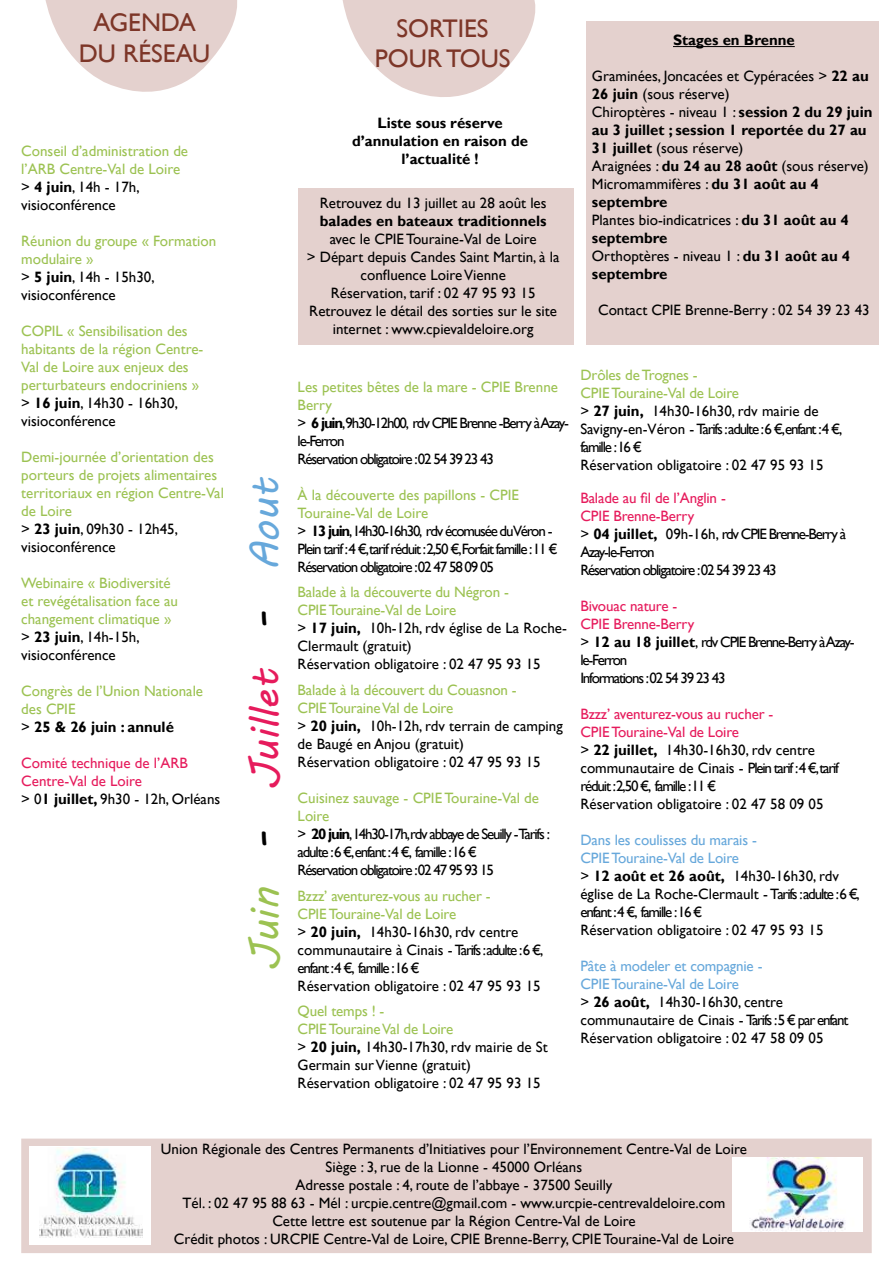
<style>
.page{position:relative;width:893px;height:1263px;background:#fff}
.page>*{position:absolute;margin:0;border:0;box-sizing:border-box;transform-origin:0 0}
.t1{font:40.5px "MV Boli";letter-spacing:-.005em;color:#e61b5c}
.t2{font:25.5px/30.6px "Gill Sans";color:#7d3628;text-align:center}
.t3{font:15px/18px "Gill Sans";color:#000}
.t4{font:15px/18px "Gill Sans";letter-spacing:-.08em;color:#000}
.t5{font:15px/18px "Gill Sans";color:#9cc252}
.t6{font:700 15px/18px "Gill Sans";color:#000;text-align:center}
.t7{font:15px/18px "Gill Sans";color:#e61b5c}
.s1{color:#000}
.s2{font-weight:700;color:#000}
.s3{color:#9cc252}
.s4{color:#67a8db}
.s5{font-weight:700}
.s6{color:#e61b5c}
</style>
<div class="page">
<svg style="left:343px;top:0;width:193px;height:97px"></svg>
<svg style="left:45px;top:0;width:192px;height:92px"></svg>
<div style="left:21px;top:1138px;width:851px;height:115px;background:#e4d1ce;border:2px solid #e4d1ce"></div>
<div style="left:587px;top:21px;width:292px;height:324px;background:#e4d1ce"></div>
<hr style="left:673px;top:46px;width:122px;height:1px;background:#000">
<div style="left:30px;top:1146px;width:121px;height:99px;background:#fff"></div>
<div style="left:298px;top:188px;width:276px;height:156px;background:#e4d1ce"></div>
<img style="left:733px;top:1157px;width:129px;height:74px">
<img style="left:40px;top:1147px;width:102px;height:90px">
<h2 class="t2" style="left:79px;top:8px;width:133px">AGENDA<br>DU RÉSEAU</h2>
<p class="t5" style="left:21px;top:142px;width:168px">Conseil d’administration de l’ARB Centre-Val de Loire <span class="s1">&gt;</span> <span class="s2">4 juin</span><span class="s1">, 14h - 17h, visioconférence</span></p>
<p class="t5" style="left:21px;top:232px;width:196px">Réunion du groupe « Formation modulaire »<br><span class="s1">&gt;</span> <span class="s2">5 juin</span><span class="s1">, 14h - 15h30, visioconférence</span></p>
<p class="t5" style="left:21px;top:322px;width:184px">COPIL « Sensibilisation des habitants de la région Centre-<br>Val de Loire aux enjeux des perturbateurs endocriniens » <span class="s1">&gt;</span> <span class="s2">16 juin</span><span class="s1">, 14h30 - 16h30, visioconférence</span></p>
<p class="t5" style="left:21px;top:448px;width:204px">Demi-journée d’orientation des porteurs de projets alimentaires territoriaux en région Centre-Val de Loire<br><span class="s1">&gt;</span> <span class="s2">23 juin</span><span class="s1">, 09h30 - 12h45, visioconférence</span></p>
<p class="t5" style="left:21px;top:574px;width:158px">Webinaire « Biodiversité et revégétalisation face au changement climatique » <span class="s1">&gt;</span> <span class="s2">23 juin</span><span class="s1">, 14h-15h, visioconférence</span></p>
<p class="t5" style="left:21px;top:682px;width:183px">Congrès de l’Union Nationale des CPIE<br><span class="s1">&gt;</span> <span class="s2">25 &amp; 26 juin : annulé</span></p>
<p class="t7" style="left:21px;top:754px;width:201px">Comité technique de l’ARB<br>Centre-Val de Loire<br><span class="s1">&gt; 0</span><span class="s2">1 juillet,</span> <span class="s1">9h30 - 12h, Orléans</span></p>
<h1 class="t1" style="left:237px;top:971px;width:496px;rotate:-90deg"><span class="s3">Juin</span> <span class="s1">-</span> Juillet <span class="s1">-</span> <span class="s4">Aout</span></h1>
<h2 class="t2" style="left:375px;top:13px;width:137px">SORTIES<br>POUR TOUS</h2>
<p class="t6" style="left:352px;top:115px;width:178px">Liste sous réserve d’annulation en raison de l’actualité !</p>
<p class="t3" style="left:320px;top:194px;width:228px">Retrouvez du 13 juillet au 28 août les</p>
<p class="t6" style="left:320px;top:212px;width:228px">balades en bateaux traditionnels</p>
<p class="t3" style="left:307px;top:230px;width:254px;text-align:center">avec le CPIE Touraine-Val de Loire<br>&gt; Départ depuis Candes Saint Martin, à la confluence Loire Vienne<br>Réservation, tarif : 02 47 95 93 15<br>Retrouvez le détail des sorties sur le site internet : www.cpievaldeloire.org</p>
<p class="t6" style="left:673px;top:32px;width:123px">Stages en Brenne</p>
<p class="t3" style="left:592px;top:68px;width:282px">Graminées, Joncacées et Cypéracées &gt; <span class="s5">22 au<br>26 juin</span> (sous réserve)<br>Chiroptères - niveau 1 : <span class="s5">session 2 du 29 juin au 3 juillet ; session 1 reportée du 27 au<br>31 juillet</span> (sous réserve)<br>Araignées : <span class="s5">du 24 au 28 août</span> (sous réserve)<br>Micromammifères : <span class="s5">du 31 août au 4 septembre<br></span>Plantes bio-indicatrices : <span class="s5">du 31 août au 4 septembre<br></span>Orthoptères - niveau 1 : <span class="s5">du 31 août au 4 septembre</span></p>
<p class="t3" style="left:598px;top:302px;width:273px">Contact CPIE Brenne-Berry : 02 54 39 23 43</p>
<p class="t4" style="left:298px;top:378px;width:273px"><span class="s3">Les petites bêtes de la mare - CPIE Brenne<br>Berry<br></span>&gt; <span class="s5">6 juin</span>,9h30-12h00, rdv CPIE Brenne -Berry à Azay&shy;le-Ferron<br>Réservation obligatoire :02 54 39 23 43</p>
<p class="t4" style="left:298px;top:486px;width:261px"><span class="s3">À la découverte des papillons - CPIE Touraine-Val de Loire<br></span>&gt; <span class="s5">13 juin</span>,14h30-16h30, rdv écomusée du Véron - Plein tarif :4 €,tarif réduit :2,50 €,Forfait famille :11 € Réservation obligatoire :02 47 58 09 05</p>
<p class="t3" style="left:298px;top:584px;width:271px"><span class="s3">Balade à la découverte du Négron -<br>CPIE Touraine-Val de Loire<br></span>&gt; <span class="s5">17 juin,</span> 10h-12h, rdv église de La Roche-<br>Clermault (gratuit)<br>Réservation obligatoire : 02 47 95 93 15</p>
<p class="t3" style="left:298px;top:681px;width:267px"><span class="s3">Balade à la découvert du Couasnon -<br>CPIE Touraine Val de Loire<br></span>&gt; <span class="s5">20 juin,</span> 10h-12h, rdv terrain de camping de Baugé en Anjou (gratuit)<br>Réservation obligatoire : 02 47 95 93 15</p>
<p class="t4" style="left:298px;top:789px;width:254px"><span class="s3">Cuisinez sauvage - CPIE Touraine-Val de Loire<br></span>&gt; <span class="s5">20 juin</span>,14h30-17h,rdv abbaye de Seuilly - Tarifs : adulte :6 €,enfant :4 €, famille :16 €<br>Réservation obligatoire :02 47 95 93 15</p>
<p class="t3" style="left:298px;top:887px;width:247px"><span class="s3">Bzzz’ aventurez-vous au rucher -<br>CPIE Touraine-Val de Loire<br></span>&gt; <span class="s5">20 juin,</span> 14h30-16h30, rdv centre communautaire à Cinais - Tarifs :adulte :6 €, enfant :4 €, famille :16 €<br>Réservation obligatoire : 02 47 95 93 15</p>
<p class="t3" style="left:298px;top:1002px;width:252px"><span class="s3">Quel temps ! -<br>CPIE Touraine Val de Loire<br></span>&gt; <span class="s5">20 juin,</span> 14h30-17h30, rdv mairie de St<br>Germain sur Vienne (gratuit)<br>Réservation obligatoire : 02 47 95 93 15</p>
<p class="t3" style="left:580px;top:367px;width:264px"><span class="s3">Drôles de Trognes -<br>CPIE Touraine-Val de Loire<br></span>&gt; <span class="s5">27 juin,</span> 14h30-16h30, rdv mairie de<br>Savigny-en-Véron - Tarifs :adulte :6 €,enfant :4 €, famille :16 €<br>Réservation obligatoire : 02 47 95 93 15</p>
<p class="t4" style="left:580px;top:490px;width:267px"><span class="s6">Balade au fil de l’Anglin -<br>CPIE Brenne-Berry<br></span>&gt; <span class="s5">04 juillet,</span> 09h-16h, rdv CPIE Brenne-Berry à<br>Azay-le-Ferron<br>Réservation obligatoire :02 54 39 23 43</p>
<p class="t4" style="left:580px;top:598px;width:276px"><span class="s6">Bivouac nature -<br>CPIE Brenne-Berry<br></span>&gt; <span class="s5">12 au 18 juillet</span>, rdv CPIE Brenne-Berry à Azay&shy;le-Ferron<br>Informations :02 54 39 23 43</p>
<p class="t3" style="left:580px;top:706px;width:260px"><span class="s6">Bzzz’ aventurez-vous au rucher -<br>CPIE Touraine-Val de Loire<br></span>&gt; <span class="s5">22 juillet,</span> 14h30-16h30, rdv centre communautaire de Cinais - Plein tarif :4 €,tarif réduit :2,50 €, famille :11 €<br>Réservation obligatoire : 02 47 58 09 05</p>
<p class="t3" style="left:580px;top:832px;width:281px"><span class="s4">Dans les coulisses du marais -<br>CPIE Touraine-Val de Loire<br></span>&gt; <span class="s5">12 août et 26 août,</span> 14h30-16h30, rdv église de La Roche-Clermault - Tarifs :adulte :6 €, enfant :4 €, famille :16 €<br>Réservation obligatoire : 02 47 95 93 15</p>
<p class="t3" style="left:580px;top:958px;width:269px"><span class="s4">Pâte à modeler et compagnie -<br>CPIE Touraine-Val de Loire<br></span>&gt; <span class="s5">26 août,</span> 14h30-16h30, centre communautaire de Cinais - Tarifs :5 € par enfant Réservation obligatoire : 02 47 58 09 05</p>
<p class="t3" style="left:161px;top:1140px;width:588px;text-align:center">Union Régionale des Centres Permanents d’Initiatives pour l’Environnement Centre-Val de Loire Siège : 3, rue de la Lionne - 45000 Orléans<br>Adresse postale : 4, route de l’abbaye - 37500 Seuilly<br>Tél. : 02 47 95 88 63 - Mél : urcpie.centre@gmail.com - www.urcpie-centrevaldeloire.com<br>Cette lettre est soutenue par la Région Centre-Val de Loire<br>Crédit photos : URCPIE Centre-Val de Loire, CPIE Brenne-Berry, CPIE Touraine-Val de Loire</p>
</div>
